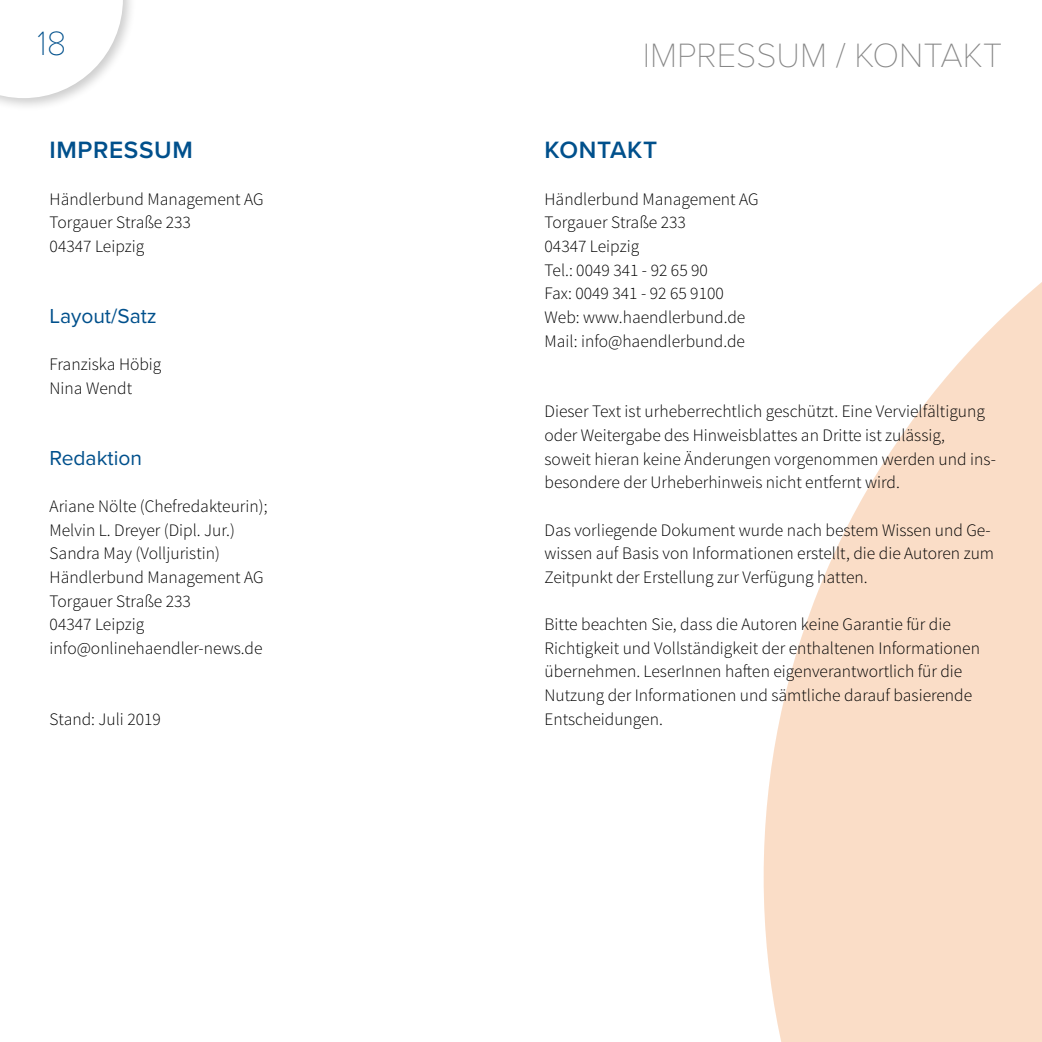
<style>
.page{position:relative;width:1042px;height:1042px;background:#fff}
.page>*{position:absolute;margin:0;border:0;box-sizing:border-box;transform-origin:0 0}
.t1{font:100 35px "Proxima Nova T";color:#878787}
.t2{font:100 35px "Proxima Nova T";color:#00508c}
.t3{font:600 24.5px "Proxima Nova";letter-spacing:.025em;color:#00508c}
.t4{font:21px "Proxima Nova";color:#00508c}
.t5{font:300 17.5px/23.6px "Source Sans Pro";color:#000}
</style>
<div class="page">
<div style="left:0;top:0;width:136px;height:111px;background:#000;opacity:.2"></div>
<svg style="left:0;top:0;width:123px;height:98px"></svg>
<svg style="left:763px;top:282px;width:279px;height:760px;fill:#faddc7"></svg>
<h1 class="t2" style="left:37px;top:17px;width:31px">18</h1>
<h2 class="t3" style="left:50px;top:131px;width:145px">IMPRESSUM</h2>
<p class="t5" style="left:50px;top:187px;width:215px">Händlerbund Management AG<br>Torgauer Straße 233<br>04347 Leipzig</p>
<p class="t4" style="left:50px;top:300px;width:109px">Layout/Satz</p>
<p class="t5" style="left:50px;top:353px;width:113px">Franziska Höbig<br>Nina Wendt</p>
<p class="t4" style="left:50px;top:442px;width:94px">Redaktion</p>
<p class="t5" style="left:50px;top:494px;width:219px">Ariane Nölte (Chefredakteurin);<br>Melvin L. Dreyer (Dipl. Jur.)<br>Sandra May (Volljuristin)<br>Händlerbund Management AG<br>Torgauer Straße 233<br>04347 Leipzig info@onlinehaendler-news.de</p>
<p class="t5" style="left:50px;top:707px;width:113px">Stand: Juli 2019</p>
<h1 class="t1" style="left:643px;top:30px;width:361px">IMPRESSUM / KONTAKT</h1>
<h2 class="t3" style="left:544px;top:131px;width:114px">KONTAKT</h2>
<p class="t5" style="left:544px;top:187px;width:215px">Händlerbund Management AG<br>Torgauer Straße 233<br>04347 Leipzig<br>Tel.: 0049 341 - 92 65 90<br>Fax: 0049 341 - 92 65 9100<br>Web: www.haendlerbund.de<br>Mail: info@haendlerbund.de</p>
<p class="t5" style="left:544px;top:400px;width:453px">Dieser Text ist urheberrechtlich geschützt. Eine Vervielfältigung oder Weitergabe des Hinweisblattes an Dritte ist zulässig,<br>soweit hieran keine Änderungen vorgenommen werden und ins&shy;besondere der Urheberhinweis nicht entfernt wird.</p>
<p class="t5" style="left:544px;top:518px;width:451px">Das vorliegende Dokument wurde nach bestem Wissen und Ge&shy;wissen auf Basis von Informationen erstellt, die die Autoren zum<br>Zeitpunkt der Erstellung zur Verfügung hatten.</p>
<p class="t5" style="left:544px;top:612px;width:437px">Bitte beachten Sie, dass die Autoren keine Garantie für die Richtigkeit und Vollständigkeit der enthaltenen Informationen übernehmen. LeserInnen haften eigenverantwortlich für die Nutzung der Informationen und sämtliche darauf basierende Entscheidungen.</p>
</div>
